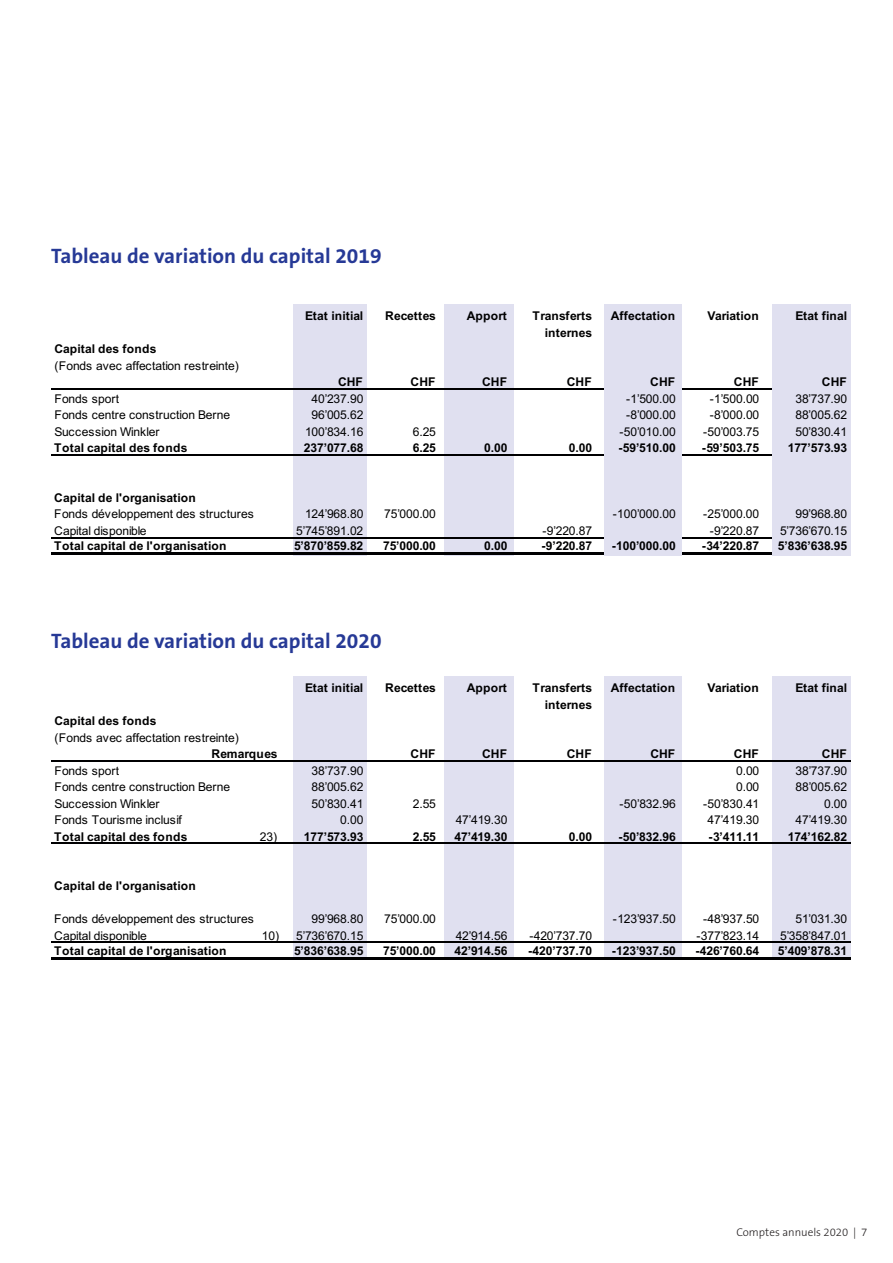
<style>
.page{position:relative;width:893px;height:1263px;background:#fff}
.page>*{position:absolute;margin:0;border:0;box-sizing:border-box;transform-origin:0 0}
.t1{font:700 21px "The Sans B7";color:#263996}
.t2{font:12.15px/16.5px "Arial";letter-spacing:-.01em;color:#000001}
.t3{font:700 12.15px/16.2px "Arial";letter-spacing:-.005em;color:#000001;text-align:right}
.t4{font:700 12.15px "Arial";letter-spacing:.025em;color:#000001}
.t5{font:700 12.15px "Arial";letter-spacing:.015em;color:#000001}
.t6{font:300 11.25px "The Sans B3";color:#231f20}
.s1{font-weight:700}
.s2{font-weight:400}
</style>
<div class="page">
<div style="left:293px;top:676px;width:73px;height:282px;background:#e0e0f0"></div>
<div style="left:444px;top:676px;width:69px;height:282px;background:#e0e0f0"></div>
<div style="left:604px;top:676px;width:77px;height:282px;background:#e0e0f0"></div>
<div style="left:772px;top:676px;width:78px;height:282px;background:#e0e0f0"></div>
<hr style="left:51px;top:957px;width:799px;height:2px;background:#000001">
<hr style="left:51px;top:942px;width:799px;height:1px;background:#000001">
<hr style="left:51px;top:843px;width:799px;height:1px;background:#000001">
<hr style="left:51px;top:760px;width:799px;height:1px;background:#000001">
<div style="left:293px;top:304px;width:73px;height:251px;background:#e0e0f0"></div>
<div style="left:444px;top:304px;width:69px;height:251px;background:#e0e0f0"></div>
<hr style="left:51px;top:552px;width:799px;height:2px;background:#000001">
<hr style="left:51px;top:537px;width:799px;height:1px;background:#000001">
<hr style="left:51px;top:454px;width:799px;height:2px;background:#000001">
<hr style="left:51px;top:388px;width:799px;height:2px;background:#000001">
<div style="left:604px;top:304px;width:77px;height:251px;background:#e0e0f0"></div>
<div style="left:772px;top:304px;width:78px;height:251px;background:#e0e0f0"></div>
<p class="t1" style="left:51px;top:245px;width:332px">Tableau de variation du capital 2019</p>
<p class="t2" style="left:54px;top:341px;width:186px"><span class="s1">Capital des fonds<br></span>(Fonds avec affectation restreinte)</p>
<p class="t2" style="left:54px;top:390px;width:177px">Fonds sport<br>Fonds centre construction Berne<br>Succession Winkler<br><span class="s1">Total capital des fonds</span></p>
<p class="t3" style="left:305px;top:308px;width:60px">Etat initial</p>
<p class="t2" style="left:304px;top:374px;width:61px;text-align:right"><span class="s1">CHF<br></span>40’237.90<br>96’005.62<br>100’834.16<br><span class="s1">237’077.68</span></p>
<p class="t3" style="left:385px;top:308px;width:52px">Recettes</p>
<p class="t3" style="left:411px;top:374px;width:26px">CHF</p>
<p class="t2" style="left:413px;top:423px;width:25px">6.25<br><span class="s1">6.25</span></p>
<p class="t3" style="left:467px;top:308px;width:42px">Apport</p>
<p class="t3" style="left:482px;top:374px;width:26px">CHF</p>
<p class="t3" style="left:484px;top:440px;width:25px">0.00</p>
<p class="t3" style="left:54px;top:489px;width:201px;text-align:left">Capital de l'organisation<br><span class="s2">Fonds développement des structures<br>Capital disponible<br></span>Total capital de l'organisation</p>
<p class="t2" style="left:294px;top:506px;width:71px;line-height:15.9px;text-align:justify;text-indent:11px">124’968.80<br>5’745’891.02<br><span class="s1">5’870’859.82</span></p>
<p class="t2" style="left:384px;top:506px;width:53px">75’000.00</p>
<p class="t3" style="left:383px;top:538px;width:54px">75’000.00</p>
<p class="t3" style="left:484px;top:538px;width:25px">0.00</p>
<p class="t3" style="left:533px;top:308px;width:61px">Transferts internes</p>
<p class="t3" style="left:567px;top:374px;width:26px">CHF</p>
<p class="t3" style="left:569px;top:440px;width:25px">0.00</p>
<p class="t5" style="left:611px;top:307px;width:66px">Affectation</p>
<p class="t2" style="left:618px;top:374px;width:59px;text-align:right"><span class="s1">CHF </span>-1’500.00 -8’000.00 -50’010.00 <span class="s1">-59’510.00</span></p>
<p class="t2" style="left:541px;top:523px;width:52px;line-height:15.5px">-9’220.87 <span class="s1">-9’220.87</span></p>
<p class="t2" style="left:613px;top:506px;width:64px">-100’000.00</p>
<p class="t3" style="left:612px;top:538px;width:65px">-100’000.00</p>
<p class="t3" style="left:707px;top:308px;width:53px">Variation</p>
<p class="t2" style="left:702px;top:374px;width:59px;text-align:right"><span class="s1">CHF </span>-1’500.00 -8’000.00 -50’003.75 <span class="s1">-59’503.75</span></p>
<p class="t3" style="left:795px;top:308px;width:53px">Etat final</p>
<p class="t2" style="left:788px;top:374px;width:61px;text-align:right"><span class="s1">CHF<br></span>38’737.90<br>88’005.62<br>50’830.41<br><span class="s1">177’573.93</span></p>
<p class="t2" style="left:702px;top:506px;width:59px;line-height:15.9px;text-align:right">-25’000.00 -9’220.87 <span class="s1">-34’220.87</span></p>
<p class="t2" style="left:778px;top:506px;width:71px;line-height:15.9px;text-align:justify;text-indent:18px">99’968.80<br>5’736’670.15<br><span class="s1">5’836’638.95</span></p>
<p class="t1" style="left:51px;top:630px;width:332px">Tableau de variation du capital 2020</p>
<p class="t4" style="left:54px;top:712px;width:104px">Capital des fonds</p>
<p class="t2" style="left:54px;top:729px;width:186px">(Fonds avec affectation restreinte)</p>
<p class="t3" style="left:212px;top:746px;width:68px">Remarques</p>
<p class="t2" style="left:54px;top:762px;width:66px">Fonds sport</p>
<p class="t2" style="left:54px;top:778px;width:177px">Fonds centre construction Berne</p>
<p class="t2" style="left:54px;top:795px;width:107px">Succession Winkler</p>
<p class="t2" style="left:54px;top:811px;width:129px">Fonds Tourisme inclusif</p>
<p class="t4" style="left:54px;top:828px;width:135px">Total capital des fonds</p>
<p class="t2" style="left:260px;top:828px;width:19px">23)</p>
<p class="t3" style="left:54px;top:878px;width:143px">Capital de l'organisation</p>
<p class="t2" style="left:54px;top:910px;width:201px">Fonds développement des structures<br>Capital disponible</p>
<p class="t3" style="left:54px;top:943px;width:174px">Total capital de l'organisation</p>
<p class="t2" style="left:262px;top:927px;width:19px">10)</p>
<p class="t3" style="left:305px;top:680px;width:60px">Etat initial</p>
<p class="t2" style="left:304px;top:762px;width:61px;text-align:right">38’737.90<br>88’005.62<br>50’830.41<br>0.00<br><span class="s1">177’573.93</span></p>
<p class="t3" style="left:385px;top:680px;width:52px">Recettes</p>
<p class="t3" style="left:411px;top:746px;width:26px">CHF</p>
<p class="t2" style="left:413px;top:795px;width:25px">2.55</p>
<p class="t3" style="left:413px;top:828px;width:25px">2.55</p>
<p class="t2" style="left:294px;top:911px;width:71px;line-height:15.9px;text-align:justify;text-indent:18px">99’968.80<br>5’736’670.15<br><span class="s1">5’836’638.95</span></p>
<p class="t2" style="left:384px;top:910px;width:53px">75’000.00</p>
<p class="t3" style="left:383px;top:943px;width:54px">75’000.00</p>
<p class="t3" style="left:467px;top:680px;width:42px">Apport</p>
<p class="t3" style="left:482px;top:746px;width:26px">CHF</p>
<p class="t2" style="left:455px;top:811px;width:54px">47’419.30<br><span class="s1">47’419.30</span></p>
<p class="t3" style="left:533px;top:680px;width:61px">Transferts internes</p>
<p class="t3" style="left:567px;top:746px;width:26px">CHF</p>
<p class="t3" style="left:569px;top:828px;width:25px">0.00</p>
<p class="t5" style="left:611px;top:679px;width:66px">Affectation</p>
<p class="t3" style="left:650px;top:746px;width:26px">CHF</p>
<p class="t2" style="left:619px;top:795px;width:58px">-50’832.96</p>
<p class="t3" style="left:618px;top:828px;width:59px">-50’832.96</p>
<p class="t2" style="left:455px;top:927px;width:54px;line-height:15.5px">42’914.56<br><span class="s1">42’914.56</span></p>
<p class="t2" style="left:528px;top:927px;width:65px;line-height:15.5px">-420’737.70 <span class="s1">-420’737.70</span></p>
<p class="t2" style="left:613px;top:910px;width:64px">-123’937.50</p>
<p class="t3" style="left:612px;top:943px;width:65px">-123’937.50</p>
<p class="t3" style="left:707px;top:680px;width:53px">Variation</p>
<p class="t2" style="left:703px;top:745px;width:58px;text-align:right"><span class="s1">CHF<br></span>0.00<br>0.00 -50’830.41<br>47’419.30 <span class="s1">-3’411.11</span></p>
<p class="t3" style="left:795px;top:680px;width:53px">Etat final</p>
<p class="t2" style="left:788px;top:745px;width:61px;text-align:right"><span class="s1">CHF<br></span>38’737.90<br>88’005.62<br>0.00<br>47’419.30<br><span class="s1">174’162.82</span></p>
<p class="t2" style="left:695px;top:911px;width:65px;line-height:15.9px;text-align:justify;text-indent:8px">-48’937.50 -377’823.14 <span class="s1">-426’760.64</span></p>
<p class="t2" style="left:778px;top:911px;width:71px;line-height:15.9px;text-align:justify;text-indent:18px">51’031.30<br>5’358’847.01<br><span class="s1">5’409’878.31</span></p>
<p class="t6" style="left:736px;top:1226px;width:133px">Comptes annuels 2020 | 7</p>
</div>
